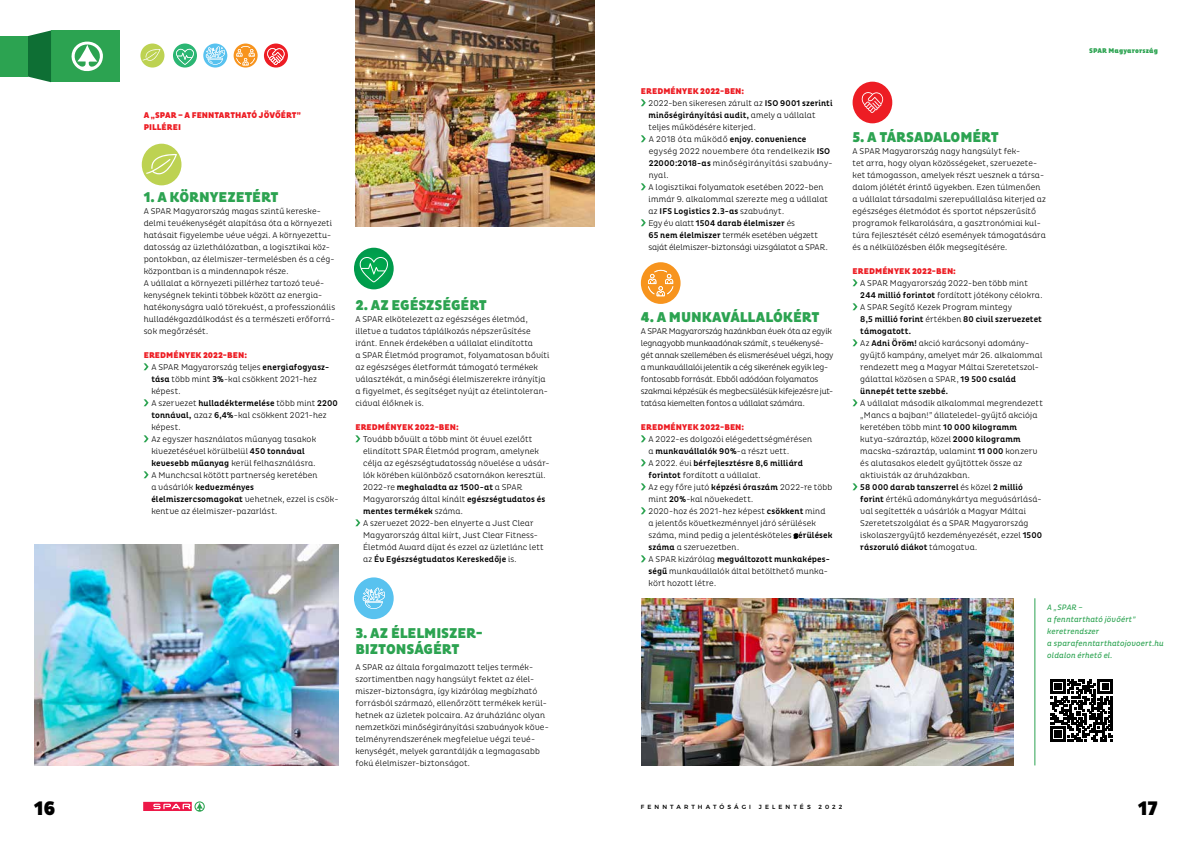
<style>
.page{position:relative;width:1191px;height:842px;background:#fff}
.page>*{position:absolute;margin:0;border:0;box-sizing:border-box;transform-origin:0 0}
.t1{font:900 20px "Pluto Cond";color:#000}
.t2{font:900 14.5px/16px "Pluto Cond";letter-spacing:-.005em;color:#2ca351}
.t3{font:300 8.5px/12px "Pluto Cond";letter-spacing:.01em;color:#000}
.t4{font:300 8.5px/12px "Pluto Cond";letter-spacing:-.015em;color:#000}
.t5{font:900 8.5px/12px "Pluto Cond";letter-spacing:.01em;color:#ed1d24}
.t6{font:italic 8px/12px "Pluto Cond";letter-spacing:.015em;color:#2ca351}
.t7{font:900 7px "Pluto Cond";letter-spacing:.015em;color:#2ca351}
.t8{font:500 6px "Montserrat";letter-spacing:.51em;color:#000}
.s1{font-weight:900;color:#ed1d24}
.s2{font-weight:500}
.s3{font-family:"Pluto";font-weight:500}
</style>
<div class="page">
<div style="left:51px;top:30px;width:69px;height:52px;background:#2ca351"></div>
<svg style="left:28px;top:30px;width:23px;height:52px"></svg>
<div style="left:0;top:36px;width:28px;height:41px;background:#2ca351"></div>
<svg style="left:143px;top:801px;width:62px;height:11px"></svg>
<div style="left:173px;top:44px;width:24px;height:24px;background:#2bb673;border-radius:50%"></div>
<svg style="left:175px;top:49px;width:19px;height:16px"></svg>
<svg style="left:203px;top:44px;width:24px;height:24px"></svg>
<svg style="left:206px;top:46px;width:19px;height:19px"></svg>
<svg style="left:234px;top:44px;width:24px;height:24px"></svg>
<svg style="left:236px;top:46px;width:19px;height:19px"></svg>
<div style="left:264px;top:44px;width:24px;height:24px;background:#ed1d24;border-radius:50%"></div>
<svg style="left:267px;top:48px;width:18px;height:17px"></svg>
<div style="left:140px;top:44px;width:24px;height:24px;background:#bdd252;border-radius:50%"></div>
<svg style="left:71px;top:41px;width:32px;height:31px"></svg>
<svg style="left:143px;top:49px;width:17px;height:12px"></svg>
<svg style="left:144px;top:363px;width:5px;height:7px"></svg>
<svg style="left:144px;top:399px;width:5px;height:7px"></svg>
<svg style="left:144px;top:435px;width:5px;height:7px"></svg>
<svg style="left:144px;top:471px;width:5px;height:7px"></svg>
<svg style="left:355px;top:435px;width:5px;height:7px"></svg>
<svg style="left:355px;top:519px;width:5px;height:7px"></svg>
<svg style="left:641px;top:99px;width:5px;height:7px"></svg>
<svg style="left:641px;top:135px;width:5px;height:7px"></svg>
<svg style="left:641px;top:183px;width:5px;height:7px"></svg>
<svg style="left:641px;top:219px;width:5px;height:7px"></svg>
<svg style="left:641px;top:435px;width:5px;height:7px"></svg>
<svg style="left:641px;top:459px;width:5px;height:7px"></svg>
<svg style="left:641px;top:483px;width:5px;height:7px"></svg>
<svg style="left:641px;top:507px;width:5px;height:7px"></svg>
<svg style="left:641px;top:555px;width:5px;height:7px"></svg>
<svg style="left:852px;top:279px;width:5px;height:7px"></svg>
<svg style="left:852px;top:303px;width:5px;height:7px"></svg>
<svg style="left:852px;top:339px;width:5px;height:7px"></svg>
<svg style="left:852px;top:399px;width:5px;height:7px"></svg>
<svg style="left:852px;top:483px;width:5px;height:7px"></svg>
<img style="left:355px;top:0;width:240px;height:226px">
<img style="left:642px;top:598px;width:371px;height:167px">
<img style="left:34px;top:545px;width:304px;height:220px">
<hr style="left:1034px;top:598px;width:1px;height:167px;background:#2ca351">
<div style="left:142px;top:144px;width:39px;height:41px;background:#bdd252;border-radius:50%"></div>
<svg style="left:146px;top:154px;width:31px;height:21px"></svg>
<svg style="left:354px;top:248px;width:40px;height:41px"></svg>
<div style="left:641px;top:262px;width:39px;height:42px;background:#f7941e;border-radius:50%"></div>
<svg style="left:648px;top:270px;width:25px;height:26px"></svg>
<div style="left:852px;top:82px;width:40px;height:41px;background:#ed1d24;border-radius:50%"></div>
<svg style="left:861px;top:92px;width:22px;height:21px"></svg>
<div style="left:354px;top:577px;width:40px;height:42px;background:#58c2ef;border-radius:50%"></div>
<svg style="left:362px;top:587px;width:23px;height:22px"></svg>
<svg style="left:1050px;top:679px;width:63px;height:62px"></svg>
<p class="t5" style="left:144px;top:110px;width:159px">A „SPAR – A FENNTARTHATÓ JÖVŐÉRT”<br>PILLÉREI</p>
<h2 class="t2" style="left:144px;top:190px;width:136px">1. A KÖRNYEZETÉRT</h2>
<p class="t3" style="left:144px;top:205px;width:193px">A SPAR Magyarország magas szintű kereske&shy;delmi tevékenységét alapítása óta a környezeti hatásait figyelembe véve végzi. A környezettu&shy;datosság az üzlethálózatban, a logisztikai köz&shy;pontokban, az élelmiszer-termelésben és a cég&shy;központban is a mindennapok része.<br>A vállalat a környezeti pillérhez tartozó tevé&shy;kenységnek tekinti többek között az energia&shy;hatékonyságra való törekvést, a professzionális hulladékgazdálkodást és a természeti erőforrá&shy;sok megőrzését.</p>
<p class="t3" style="left:151px;top:349px;width:188px;text-indent:-8px"><span class="s1">EREDMÉNYEK 2022-BEN:<br></span>A SPAR Magyarország teljes <span class="s2">energiafogyasz&shy;tása</span> több mint <span class="s2">3%</span>-kal csökkent 2021-hez képest.<br>A szervezet <span class="s2">hulladéktermelése</span> több mint <span class="s2">2200 tonnával,</span> azaz <span class="s2">6,4%</span>-kal csökkent 2021-hez képest.<br>Az egyszer használatos műanyag tasakok kivezetésével körülbelül <span class="s2">450 tonnával kevesebb műanyag</span> kerül felhasználásra.<br>A Munchcsal kötött partnerség keretében<br>a vásárlók <span class="s2">kedvezményes élelmiszercsomagokat</span> vehetnek, ezzel is csök&shy;kentve az élelmiszer-pazarlást.</p>
<h2 class="t2" style="left:355px;top:298px;width:133px">2. AZ EGÉSZSÉGÉRT</h2>
<p class="t3" style="left:355px;top:313px;width:195px">A SPAR elkötelezett az egészséges életmód, illetve a tudatos táplálkozás népszerűsítése iránt. Ennek érdekében a vállalat elindította<br>a SPAR Életmód programot, folyamatosan bővíti az egészséges életformát támogató termékek választékát, a minőségi élelmiszerekre irányítja a figyelmet, és segítséget nyújt az ételintoleran&shy;ciával élőknek is.</p>
<p class="t5" style="left:355px;top:422px;width:105px">EREDMÉNYEK 2022-BEN:</p>
<p class="t3" style="left:363px;top:433px;width:188px">Tovább bővült a több mint öt évvel ezelőtt elindított SPAR Életmód program, amelynek célja az egészségtudatosság növelése a vásár&shy;lók körében különböző csatornákon keresztül.<br>2022-re <span class="s2">meghaladta az 1500-at</span> a SPAR Magyarország által kínált <span class="s2">egészségtudatos és mentes termékek</span> száma.<br>A szervezet 2022-ben elnyerte a Just Clear Magyarország által kiírt, Just Clear Fitness-Életmód Award díjat és ezzel az üzletlánc lett az <span class="s2">Év Egészségtudatos Kereskedője</span> is.</p>
<h2 class="t2" style="left:355px;top:626px;width:129px">3. AZ ÉLELMISZER-<br>BIZTONSÁGÉRT</h2>
<p class="t3" style="left:355px;top:661px;width:195px">A SPAR az általa forgalmazott teljes termék&shy;szortimentben nagy hangsúlyt fektet az élel&shy;miszer-biztonságra, így kizárólag megbízható forrásból származó, ellenőrzött termékek kerül&shy;hetnek az üzletek polcaira. Az áruházlánc olyan nemzetközi minőségirányítási szabványok köve&shy;telményrendszerének megfelelve végzi tevé&shy;kenységét, melyek garantálják a legmagasabb fokú élelmiszer-biztonságot.</p>
<p class="t3" style="left:648px;top:85px;width:186px;text-indent:-7px"><span class="s1">EREDMÉNYEK 2022-BEN:<br></span>2022-ben sikeresen zárult az <span class="s2">ISO 9001 szerinti minőségirányítási audit,</span> amely a vállalat teljes működésére kiterjed.<br>A 2018 óta működő <span class="s2">enjoy. convenience </span>egység 2022 novembere óta rendelkezik <span class="s2">ISO 22000:2018-as</span> minőségirányítási szabván - nyal.<br>A logisztikai folyamatok esetében 2022-ben immár 9. alkalommal szerezte meg a vállalat az <span class="s2">IFS Logistics 2.3-as</span> szabványt.<br>Egy év alatt <span class="s2">1504 darab élelmiszer</span> és<br><span class="s2">65 nem élelmiszer</span> termék esetében végzett saját élelmiszer-biztonsági vizsgálatot a SPAR.</p>
<h2 class="t2" style="left:641px;top:310px;width:180px">4. A MUNKAVÁLLALÓKÉRT</h2>
<p class="t4" style="left:641px;top:325px;width:194px">A SPAR Magyarország hazánkban évek óta az egyik legnagyobb munkaadónak számít, s tevékenysé&shy;gét annak szellemében és elismerésével végzi, hogy a munkavállalói jelentik a cég sikerének egyik leg&shy;fontosabb forrását. Ebből adódóan folyamatos szakmai képzésük és megbecsülésük kifejezésre jut&shy;tatása kiemelten fontos a vállalat számára.</p>
<p class="t5" style="left:641px;top:422px;width:105px">EREDMÉNYEK 2022-BEN:</p>
<p class="t3" style="left:648px;top:433px;width:185px">A 2022-es dolgozói elégedettségmérésen<br>a <span class="s2">munkavállalók 90%</span>-a részt vett.<br>A 2022. évi <span class="s2">bérfejlesztésre 8,6 milliárd forintot</span> fordított a vállalat.<br>Az egy főre jutó <span class="s2">képzési óraszám</span> 2022-re több mint <span class="s2">20%</span>-kal növekedett.<br>2020-hoz és 2021-hez képest <span class="s2">csökkent</span> mind a jelentős következménnyel járó sérülések száma, mind pedig a jelentésköteles <span class="s3">s</span><span class="s2">érülések száma</span> a szervezetben.<br>A SPAR kizárólag <span class="s2">megváltozott munkaképes&shy;ségű</span> munkavállalók által betölthető munka&shy;kört hozott létre.</p>
<h2 class="t2" style="left:852px;top:130px;width:148px">5. A TÁRSADALOMÉRT</h2>
<p class="t3" style="left:852px;top:145px;width:195px">A SPAR Magyarország nagy hangsúlyt fek-<br>tet arra, hogy olyan közösségeket, szervezete&shy;ket támogasson, amelyek részt vesznek a társa&shy;dalom jólétét érintő ügyekben. Ezen túlmenően a vállalat társadalmi szerepvállalása kiterjed az egészséges életmódot és sportot népszerűsítő programok felkarolására, a gasztronómiai kul&shy;túra fejlesztését célzó események támogatására és a nélkülözésben élők megsegítésére.</p>
<p class="t5" style="left:852px;top:266px;width:105px">EREDMÉNYEK 2022-BEN:</p>
<p class="t3" style="left:860px;top:277px;width:184px">A SPAR Magyarország 2022-ben több mint <span class="s2">244 millió forintot</span> fordított jótékony célokra.<br>A SPAR Segítő Kezek Program mintegy<br><span class="s2">8,5 millió forint</span> értékben <span class="s2">80 civil szervezetet támogatott.<br></span>Az <span class="s2">Adni Öröm!</span> akció karácsonyi adomány&shy;gyűjtő kampány, amelyet már 26. alkalommal rendezett meg a Magyar Máltai Szeretetszol&shy;gálattal közösen a SPAR, <span class="s2">19 500 család ünnepét tette szebbé.</span></p>
<p class="t3" style="left:860px;top:397px;width:184px">A vállalat második alkalommal megrendezett „Mancs a bajban!” állateledel-gyűjtő akciója keretében több mint <span class="s2">10 000 kilogramm </span>kutya-száraztáp, közel <span class="s2">2000 kilogramm </span>macska-száraztáp, valamint <span class="s2">11 000</span> konzerv és alutasakos eledelt gyűjtöttek össze az aktivisták az áruházakban.<br><span class="s2">58 000 darab tanszerrel</span> és közel <span class="s2">2 millió forint</span> értékű adománykártya megvásárlásá&shy;val segítették a vásárlók a Magyar Máltai Szeretetszolgálat és a SPAR Magyarország iskolaszergyűjtő kezdeményezését, ezzel <span class="s2">1500 rászoruló diákot</span> támogatva.</p>
<p class="t7" style="left:1089px;top:47px;width:70px">SPAR Magyarország</p>
<p class="t6" style="left:1047px;top:602px;width:118px">A „SPAR –<br>a fenntartható jövőért” keretrendszer<br>a sparafenntarthatojovoert.hu oldalon érhető el.</p>
<h1 class="t1" style="left:34px;top:797px;width:23px">16</h1>
<h1 class="t1" style="left:1138px;top:797px;width:21px">17</h1>
<p class="t8" style="left:641px;top:802px;width:112px">FENNTARTHATÓSÁGI</p>
<p class="t8" style="left:759px;top:802px;width:53px">JELENTÉS</p>
<p class="t8" style="left:818px;top:802px;width:25px">2022</p>
</div>
